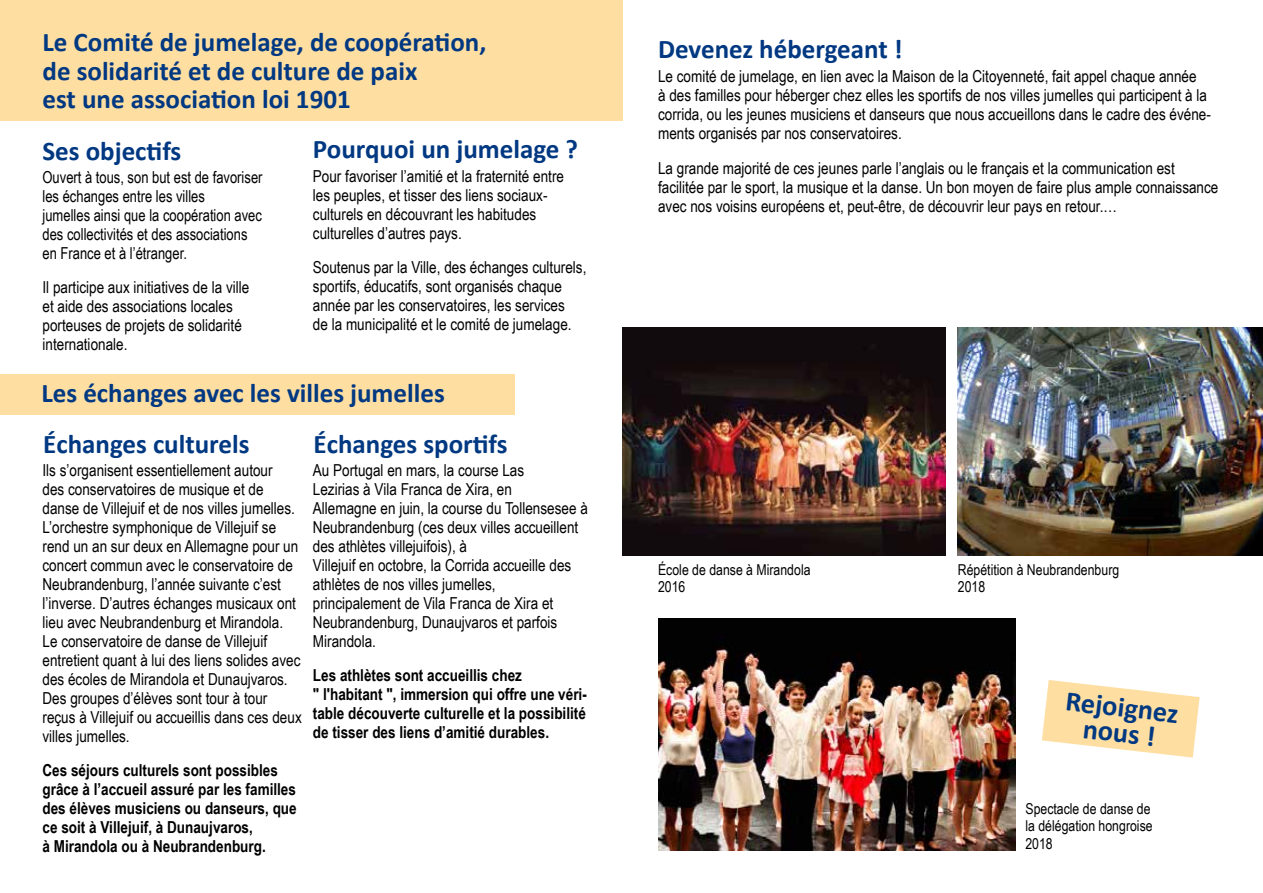
<style>
.page{position:relative;width:1263px;height:893px;background:#fff}
.page>*{position:absolute;margin:0;border:0;box-sizing:border-box;transform-origin:0 0}
.t1{font:700 28.35px/25.7px "Calibri";color:#003882;text-align:center}
.t2{font:700 27px/28.5px "Calibri";color:#003882}
.t3{font:16.5px/18.9px "Arial Narrow";color:#000}
.t4{font:700 16.5px/18.9px "Arial Narrow";color:#000}
.t5{font:16.5px/19px "Arial Narrow";color:#000;scale:.96 1}
.t6{font:15px/17.2px "Arial Narrow";color:#000}
</style>
<div class="page">
<svg style="left:1042px;top:680px;width:157px;height:78px"></svg>
<img style="left:958px;top:327px;width:305px;height:228px">
<img style="left:623px;top:327px;width:322px;height:228px">
<div style="left:0;top:0;width:623px;height:120px;background:#fedea1"></div>
<div style="left:0;top:375px;width:514px;height:40px;background:#fedea1"></div>
<img style="left:658px;top:619px;width:357px;height:231px">
<h2 class="t2" style="left:43px;top:28px;width:445px">Le Comité de jumelage, de coopération, de solidarité et de culture de paix<br>est une association loi 1901</h2>
<h2 class="t2" style="left:43px;top:137px;width:140px">Ses objectifs</h2>
<p class="t5" style="left:43px;top:167px;width:231px">Ouvert à tous, son but est de favoriser les échanges entre les villes<br>jumelles ainsi que la coopération avec des collectivités et des associations en France et à l’étranger.</p>
<p class="t3" style="left:43px;top:277px;width:208px">Il participe aux initiatives de la ville et aide des associations locales porteuses de projets de solidarité internationale.</p>
<h2 class="t2" style="left:313px;top:135px;width:267px">Pourquoi un jumelage ?</h2>
<p class="t3" style="left:313px;top:166px;width:253px">Pour favoriser l’amitié et la fraternité entre les peuples, et tisser des liens sociaux&shy;culturels en découvrant les habitudes culturelles d’autres pays.</p>
<p class="t3" style="left:313px;top:257px;width:275px">Soutenus par la Ville, des échanges culturels, sportifs, éducatifs, sont organisés chaque année par les conservatoires, les services<br>de la municipalité et le comité de jumelage.</p>
<h2 class="t2" style="left:41px;top:378px;width:405px">Les échanges avec les villes jumelles</h2>
<h2 class="t2" style="left:43px;top:429px;width:208px">Échanges culturels</h2>
<p class="t3" style="left:43px;top:460px;width:261px">Ils s’organisent essentiellement autour<br>des conservatoires de musique et de danse de Villejuif et de nos villes jumelles.<br>L’orchestre symphonique de Villejuif se rend un an sur deux en Allemagne pour un concert commun avec le conservatoire de Neubrandenburg, l’année suivante c’est l’inverse. D’autres échanges musicaux ont lieu avec Neubrandenburg et Mirandola.<br>Le conservatoire de danse de Villejuif entretient quant à lui des liens solides avec des écoles de Mirandola et Dunaujvaros.<br>Des groupes d’élèves sont tour à tour reçus à Villejuif ou accueillis dans ces deux villes jumelles.</p>
<p class="t4" style="left:43px;top:760px;width:256px">Ces séjours culturels sont possibles grâce à l’accueil assuré par les familles des élèves musiciens ou danseurs, que ce soit à Villejuif, à Dunaujvaros,<br>à Mirandola ou à Neubrandenburg.</p>
<h2 class="t2" style="left:313px;top:429px;width:196px">Échanges sportifs</h2>
<p class="t3" style="left:313px;top:460px;width:276px">Au Portugal en mars, la course Las<br>Lezirias à Vila Franca de Xira, en<br>Allemagne en juin, la course du Tollensesee à Neubrandenburg (ces deux villes accueillent des athlètes villejuifois), à<br>Villejuif en octobre, la Corrida accueille des athlètes de nos villes jumelles,<br>principalement de Vila Franca de Xira et Neubrandenburg, Dunaujvaros et parfois Mirandola.</p>
<p class="t4" style="left:313px;top:665px;width:275px">Les athlètes sont accueillis chez<br>" l'habitant ", immersion qui offre une véri&shy;table découverte culturelle et la possibilité de tisser des liens d’amitié durables.</p>
<h2 class="t2" style="left:658px;top:35px;width:246px">Devenez hébergeant !</h2>
<p class="t3" style="left:658px;top:66px;width:554px">Le comité de jumelage, en lien avec la Maison de la Citoyenneté, fait appel chaque année<br>à des familles pour héberger chez elles les sportifs de nos villes jumelles qui participent à la corrida, ou les jeunes musiciens et danseurs que nous accueillons dans le cadre des événe&shy;ments organisés par nos conservatoires.</p>
<p class="t3" style="left:658px;top:158px;width:562px">La grande majorité de ces jeunes parle l’anglais ou le français et la communication est facilitée par le sport, la musique et la danse. Un bon moyen de faire plus ample connaissance avec nos voisins européens et, peut-être, de découvrir leur pays en retour.…</p>
<p class="t6" style="left:658px;top:560px;width:154px">École de danse à Mirandola<br>2016</p>
<p class="t6" style="left:958px;top:560px;width:163px">Répétition à Neubrandenburg<br>2018</p>
<h1 class="t1" style="left:1067px;top:688px;width:115px;rotate:6deg">Rejoignez nous !</h1>
<p class="t6" style="left:1025px;top:800px;width:129px">Spectacle de danse de la délégation hongroise<br>2018</p>
</div>
